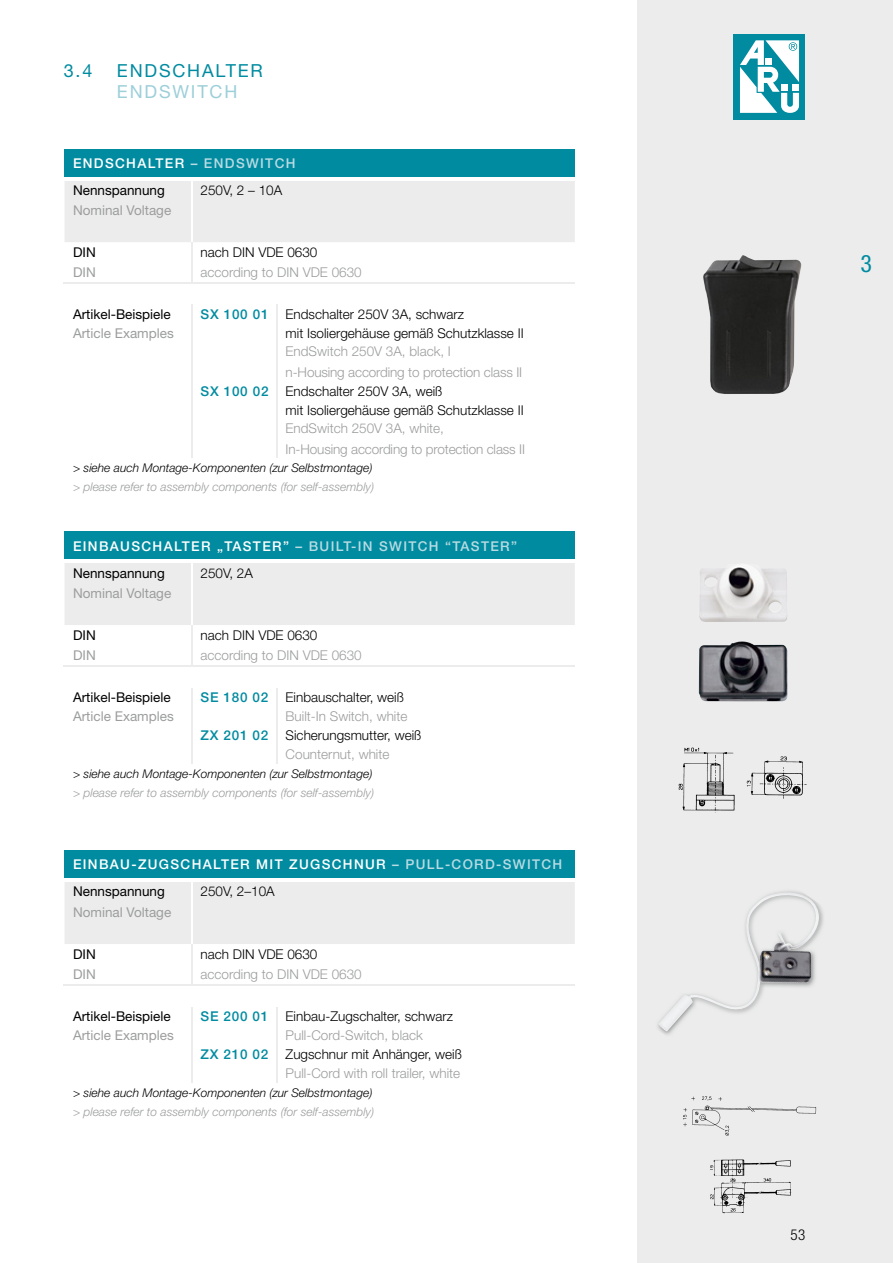
<style>
.page{position:relative;width:893px;height:1263px;background:#fff}
.page>*{position:absolute;margin:0;border:0;box-sizing:border-box;transform-origin:0 0}
.t1{font:condensed 24px "Helvetica Neue LT Std";color:#008ba0}
.t2{font:18px "Helvetica Neue LT Std";letter-spacing:.1em;color:#008ba0}
.t3{font:18px "Helvetica Neue LT Std";letter-spacing:.1em;color:#9dcfd9}
.t4{font:300 condensed 15px "Helvetica Neue LT Std";color:#000}
.t5{font:300 13.5px/19.2px "Helvetica Neue LT Std";color:#000}
.t6{font:300 13.5px/21px "Helvetica Neue LT Std";color:#9c9d9d}
.t7{font:13.5px "Helvetica Neue LT Std";color:#9c9d9d}
.t8{font:13.5px/27px "Helvetica Neue LT Std";color:#000}
.t9{font:500 13.5px/27px "Helvetica Neue LT Std";letter-spacing:.1em;color:#fff}
.t10{font:500 13.5px/27px "Helvetica Neue LT Std";letter-spacing:.1em;color:#b8dbe3}
.t11{font:500 13.5px "Helvetica Neue LT Std";letter-spacing:.05em;color:#008ba0}
.t12{font:italic 300 12px "Helvetica Neue LT Std";color:#9c9d9d}
.t13{font:italic 300 12px "Helvetica Neue LT Std";color:#000}
.s1{font-weight:500;color:#fff}
.s2{font-weight:500;color:#b8dbe3}
.s3{color:#fff}
.s4{font-weight:400;color:#000}
.s5{color:#b8dbe3}
</style>
<div class="page">
<div style="left:638px;top:0;width:255px;height:1263px;background:#ececed"></div>
<div style="left:65px;top:149px;width:510px;height:30px;background:#008ba0"></div>
<div style="left:65px;top:181px;width:510px;height:61px;background:#ececed"></div>
<hr style="left:191px;top:180px;width:2px;height:20px;background:#fff">
<hr style="left:191px;top:200px;width:2px;height:21px;background:#fff">
<hr style="left:191px;top:221px;width:2px;height:21px;background:#fff">
<hr style="left:65px;top:177px;width:127px;height:3px;background:#fff">
<hr style="left:192px;top:177px;width:85px;height:3px;background:#fff">
<hr style="left:277px;top:177px;width:298px;height:3px;background:#fff">
<hr style="left:191px;top:242px;width:2px;height:20px;background:#ececed">
<hr style="left:191px;top:262px;width:2px;height:21px;background:#ececed">
<hr style="left:64px;top:283px;width:128px;height:1px;background:#ececed">
<hr style="left:192px;top:283px;width:85px;height:1px;background:#ececed">
<hr style="left:277px;top:283px;width:298px;height:1px;background:#ececed">
<svg style="left:191px;top:305px;width:2px;height:114px"></svg>
<hr style="left:191px;top:419px;width:2px;height:20px;background:#ececed">
<svg style="left:276px;top:305px;width:2px;height:114px"></svg>
<hr style="left:276px;top:419px;width:2px;height:20px;background:#ececed">
<svg style="left:191px;top:439px;width:2px;height:19px"></svg>
<svg style="left:276px;top:439px;width:2px;height:19px"></svg>
<img style="left:703px;top:255px;width:99px;height:139px">
<div style="left:65px;top:531px;width:510px;height:30px;background:#008ba0"></div>
<div style="left:65px;top:563px;width:510px;height:62px;background:#ececed"></div>
<hr style="left:191px;top:563px;width:2px;height:20px;background:#fff">
<hr style="left:191px;top:583px;width:2px;height:21px;background:#fff">
<hr style="left:191px;top:604px;width:2px;height:21px;background:#fff">
<hr style="left:65px;top:560px;width:127px;height:3px;background:#fff">
<hr style="left:192px;top:560px;width:85px;height:3px;background:#fff">
<hr style="left:277px;top:560px;width:298px;height:3px;background:#fff">
<hr style="left:191px;top:625px;width:2px;height:20px;background:#ececed">
<hr style="left:191px;top:645px;width:2px;height:20px;background:#ececed">
<hr style="left:64px;top:665px;width:128px;height:2px;background:#ececed">
<hr style="left:192px;top:665px;width:85px;height:2px;background:#ececed">
<hr style="left:277px;top:665px;width:298px;height:2px;background:#ececed">
<svg style="left:191px;top:688px;width:2px;height:18px"></svg>
<svg style="left:276px;top:688px;width:2px;height:18px"></svg>
<hr style="left:191px;top:706px;width:2px;height:20px;background:#ececed">
<hr style="left:276px;top:706px;width:2px;height:20px;background:#ececed">
<svg style="left:191px;top:726px;width:2px;height:38px"></svg>
<svg style="left:276px;top:726px;width:2px;height:38px"></svg>
<div style="left:65px;top:850px;width:510px;height:30px;background:#008ba0"></div>
<div style="left:65px;top:882px;width:510px;height:62px;background:#ececed"></div>
<hr style="left:191px;top:901px;width:2px;height:22px;background:#fff">
<hr style="left:191px;top:923px;width:2px;height:21px;background:#fff">
<hr style="left:65px;top:879px;width:127px;height:3px;background:#fff">
<hr style="left:192px;top:879px;width:85px;height:3px;background:#fff">
<hr style="left:277px;top:879px;width:298px;height:3px;background:#fff">
<hr style="left:191px;top:944px;width:2px;height:20px;background:#ececed">
<hr style="left:191px;top:964px;width:2px;height:20px;background:#ececed">
<hr style="left:64px;top:984px;width:128px;height:2px;background:#ececed">
<hr style="left:192px;top:984px;width:85px;height:2px;background:#ececed">
<hr style="left:277px;top:984px;width:298px;height:2px;background:#ececed">
<svg style="left:191px;top:1007px;width:2px;height:37px"></svg>
<svg style="left:276px;top:1007px;width:2px;height:37px"></svg>
<hr style="left:191px;top:1044px;width:2px;height:20px;background:#ececed">
<hr style="left:276px;top:1044px;width:2px;height:20px;background:#ececed">
<svg style="left:191px;top:1064px;width:2px;height:19px"></svg>
<svg style="left:276px;top:1064px;width:2px;height:19px"></svg>
<img style="left:699px;top:564px;width:88px;height:58px">
<img style="left:699px;top:641px;width:89px;height:60px">
<img style="left:678px;top:747px;width:129px;height:66px">
<img style="left:683px;top:1096px;width:134px;height:40px">
<img style="left:710px;top:1159px;width:82px;height:55px">
<img style="left:657px;top:891px;width:166px;height:144px">
<img style="left:658px;top:892px;width:161px;height:139px">
<div style="left:733px;top:34px;width:72px;height:85px;background:#008ba0"></div>
<svg style="left:740px;top:40px;width:59px;height:73px"></svg>
<h2 class="t2" style="left:64px;top:59px;width:30px">3.4</h2>
<h2 class="t2" style="left:117px;top:59px;width:147px">ENDSCHALTER</h2>
<h2 class="t3" style="left:117px;top:81px;width:122px">ENDSWITCH</h2>
<p class="t8" style="left:73px;top:149px;width:224px"><span class="s1">ENDSCHALTER</span> <span class="s2">– ENDSWITCH<br></span>Nennspannung</p>
<p class="t5" style="left:201px;top:180px;width:83px">250V, 2 – 10A</p>
<p class="t7" style="left:73px;top:202px;width:100px">Nominal Voltage</p>
<p class="t8" style="left:73px;top:239px;width:24px">DIN</p>
<p class="t5" style="left:201px;top:242px;width:118px">nach DIN VDE 0630</p>
<p class="t7" style="left:73px;top:264px;width:24px">DIN</p>
<p class="t6" style="left:201px;top:262px;width:163px">according to DIN VDE 0630</p>
<p class="t8" style="left:73px;top:301px;width:99px">Artikel-Beispiele</p>
<p class="t11" style="left:201px;top:306px;width:69px">SX 100 01</p>
<p class="t5" style="left:286px;top:304px;width:180px">Endschalter 250V 3A, schwarz</p>
<p class="t7" style="left:73px;top:325px;width:102px">Article Examples</p>
<p class="t5" style="left:286px;top:323px;width:240px">mit Isoliergehäuse gemäß Schutzklasse II</p>
<p class="t6" style="left:286px;top:341px;width:238px">EndSwitch 250V 3A, black, I<br>n-Housing according to protection class II</p>
<p class="t11" style="left:201px;top:383px;width:69px">SX 100 02</p>
<p class="t5" style="left:286px;top:381px;width:240px">Endschalter 250V 3A, weiß<br>mit Isoliergehäuse gemäß Schutzklasse II</p>
<p class="t6" style="left:286px;top:417px;width:241px">EndSwitch 250V 3A, white,<br>In-Housing according to protection class II</p>
<p class="t13" style="left:73px;top:460px;width:301px">&gt; siehe auch Montage-Komponenten (zur Selbstmontage)</p>
<p class="t12" style="left:73px;top:479px;width:303px">&gt; please refer to assembly components (for self-assembly)</p>
<p class="t10" style="left:73px;top:532px;width:445px"><span class="s3">EINBAUSCHALTER „TASTER”</span> – BUILT-IN SWITCH “TASTER”<br><span class="s4">Nennspannung</span></p>
<p class="t5" style="left:201px;top:563px;width:54px">250V, 2A</p>
<p class="t7" style="left:73px;top:585px;width:100px">Nominal Voltage</p>
<p class="t8" style="left:73px;top:621px;width:24px">DIN</p>
<p class="t5" style="left:201px;top:625px;width:118px">nach DIN VDE 0630</p>
<p class="t7" style="left:73px;top:647px;width:24px">DIN</p>
<p class="t6" style="left:201px;top:644px;width:163px">according to DIN VDE 0630</p>
<p class="t8" style="left:73px;top:684px;width:99px">Artikel-Beispiele</p>
<p class="t11" style="left:201px;top:689px;width:69px">SE 180 02</p>
<p class="t5" style="left:286px;top:687px;width:120px">Einbauschalter, weiß</p>
<p class="t7" style="left:73px;top:708px;width:102px">Article Examples</p>
<p class="t6" style="left:286px;top:705px;width:123px">Built-In Switch, white</p>
<p class="t11" style="left:201px;top:727px;width:69px">ZX 201 02</p>
<p class="t5" style="left:286px;top:725px;width:137px">Sicherungsmutter, weiß</p>
<p class="t6" style="left:286px;top:743px;width:105px">Counternut, white</p>
<p class="t13" style="left:73px;top:766px;width:301px">&gt; siehe auch Montage-Komponenten (zur Selbstmontage)</p>
<p class="t12" style="left:73px;top:785px;width:303px">&gt; please refer to assembly components (for self-assembly)</p>
<p class="t9" style="left:73px;top:851px;width:491px">EINBAU-ZUGSCHALTER MIT ZUGSCHNUR <span class="s5">– PULL-CORD-SWITCH<br></span><span class="s4">Nennspannung</span></p>
<p class="t5" style="left:201px;top:882px;width:76px">250V, 2–10A</p>
<p class="t7" style="left:73px;top:904px;width:100px">Nominal Voltage</p>
<p class="t8" style="left:73px;top:940px;width:24px">DIN</p>
<p class="t5" style="left:201px;top:944px;width:118px">nach DIN VDE 0630</p>
<p class="t7" style="left:73px;top:966px;width:24px">DIN</p>
<p class="t6" style="left:201px;top:963px;width:163px">according to DIN VDE 0630</p>
<p class="t8" style="left:73px;top:1002px;width:99px">Artikel-Beispiele</p>
<p class="t11" style="left:201px;top:1008px;width:69px">SE 200 01</p>
<p class="t5" style="left:286px;top:1006px;width:169px">Einbau-Zugschalter, schwarz</p>
<p class="t7" style="left:73px;top:1027px;width:102px">Article Examples</p>
<p class="t6" style="left:286px;top:1024px;width:139px">Pull-Cord-Switch, black</p>
<p class="t11" style="left:201px;top:1046px;width:69px">ZX 210 02</p>
<p class="t5" style="left:286px;top:1044px;width:178px">Zugschnur mit Anhänger, weiß</p>
<p class="t6" style="left:286px;top:1062px;width:176px">Pull-Cord with roll trailer, white</p>
<p class="t13" style="left:73px;top:1085px;width:301px">&gt; siehe auch Montage-Komponenten (zur Selbstmontage)</p>
<p class="t12" style="left:73px;top:1104px;width:303px">&gt; please refer to assembly components (for self-assembly)</p>
<h1 class="t1" style="left:861px;top:249px;width:13px">3</h1>
<p class="t4" style="left:791px;top:1226px;width:16px">53</p>
</div>
